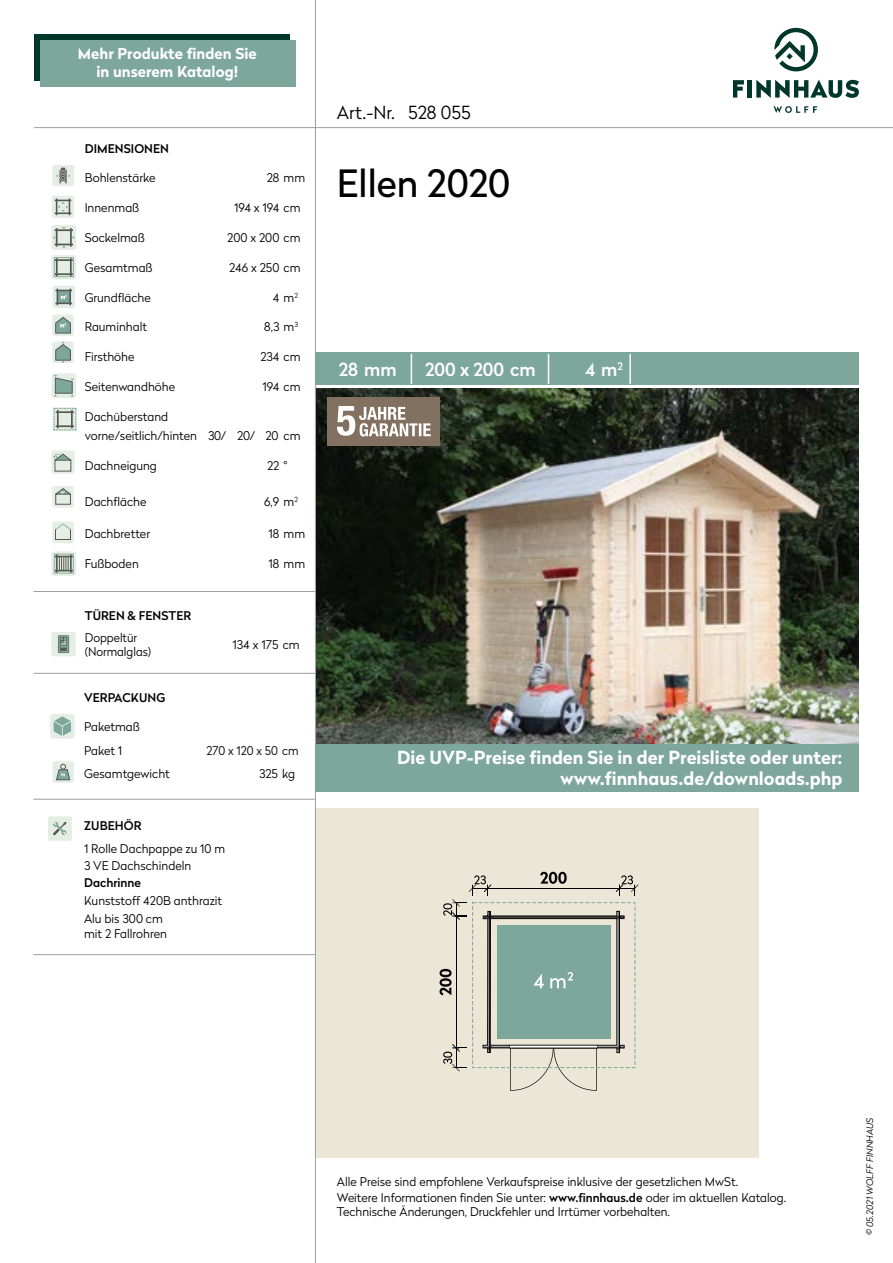
<style>
.page{position:relative;width:893px;height:1263px;background:#fff}
.page>*{position:absolute;margin:0;border:0;box-sizing:border-box;transform-origin:0 0}
.t1{font:37.5px "Radikal";color:#000}
.t2{font:700 18px/21.6px "Radikal";color:#fff;text-align:right}
.t3{font:500 18px "Radikal";color:#fff}
.t4{font:300 18px "Radikal";color:#000}
.t5{font:700 15px/18px "Radikal";color:#fff;text-align:center}
.t6{font:300 12px/14.4px "Radikal";color:#000}
.t7{font:500 12px "Radikal";letter-spacing:.005em;color:#000}
.t8{font:italic 300 9px "Radikal";color:#000}
.s1{font-weight:500}
</style>
<div class="page">
<div style="left:34px;top:34px;width:255px;height:46px;background:#00372a"></div>
<hr style="left:316px;top:127px;width:577px;height:1px;background:#9d9d9c">
<hr style="left:315px;top:0;width:1px;height:1263px;background:#9d9d9c">
<div style="left:40px;top:41px;width:255px;height:46px;background:#7ea79b"></div>
<div style="left:316px;top:808px;width:442px;height:350px;background:#ebe6d6"></div>
<div style="left:315px;top:352px;width:544px;height:32px;background:#7ea79b"></div>
<img style="left:316px;top:388px;width:543px;height:356px">
<div style="left:328px;top:397px;width:112px;height:48px;background:#827060"></div>
<svg style="left:337px;top:406px;width:94px;height:30px"></svg>
<div style="left:52px;top:632px;width:24px;height:24px;background:#e4eee4;border-radius:3px"></div>
<svg style="left:58px;top:635px;width:11px;height:18px"></svg>
<div style="left:52px;top:165px;width:22px;height:21px;background:#e4eee4;border-radius:2px"></div>
<svg style="left:57px;top:168px;width:13px;height:15px"></svg>
<div style="left:52px;top:196px;width:22px;height:22px;background:#e4eee4;border-radius:2px"></div>
<svg style="left:55px;top:199px;width:16px;height:16px"></svg>
<div style="left:51px;top:225px;width:25px;height:25px;background:#e4eee4;border-radius:3px"></div>
<svg style="left:54px;top:227px;width:20px;height:21px"></svg>
<div style="left:52px;top:255px;width:24px;height:24px;background:linear-gradient(to right,#d0e0d5,#d8e6db);border-radius:3px"></div>
<svg style="left:54px;top:257px;width:20px;height:20px"></svg>
<div style="left:53px;top:286px;width:22px;height:22px;background:#e4eee4;border-radius:2px"></div>
<svg style="left:55px;top:289px;width:17px;height:16px"></svg>
<div style="left:52px;top:314px;width:22px;height:22px;background:#e4eee4;border-radius:2px"></div>
<svg style="left:55px;top:317px;width:16px;height:17px"></svg>
<div style="left:52px;top:342px;width:22px;height:21px;background:#e4eee4;border-radius:2px"></div>
<svg style="left:55px;top:342px;width:16px;height:21px"></svg>
<div style="left:51px;top:373px;width:25px;height:25px;background:#e4eee4;border-radius:3px"></div>
<svg style="left:54px;top:375px;width:20px;height:21px"></svg>
<svg style="left:53px;top:407px;width:24px;height:24px"></svg>
<svg style="left:54px;top:408px;width:23px;height:22px"></svg>
<div style="left:51px;top:451px;width:24px;height:23px;background:#e4eee4;border-radius:2px"></div>
<svg style="left:53px;top:453px;width:19px;height:19px"></svg>
<div style="left:52px;top:486px;width:22px;height:21px;background:#e4eee4;border-radius:2px"></div>
<svg style="left:55px;top:488px;width:16px;height:17px"></svg>
<div style="left:52px;top:522px;width:22px;height:21px;background:#e4eee4;border-radius:2px"></div>
<svg style="left:55px;top:523px;width:16px;height:17px"></svg>
<svg style="left:52px;top:551px;width:24px;height:25px"></svg>
<svg style="left:54px;top:554px;width:20px;height:20px"></svg>
<div style="left:48px;top:816px;width:24px;height:24px;background:#e4eee4;border-radius:3px"></div>
<svg style="left:53px;top:822px;width:14px;height:13px"></svg>
<div style="left:50px;top:714px;width:25px;height:24px;background:#e4eee4;border-radius:3px"></div>
<svg style="left:54px;top:716px;width:17px;height:20px"></svg>
<div style="left:53px;top:761px;width:21px;height:22px;background:#e4eee4;border-radius:2px"></div>
<svg style="left:56px;top:764px;width:15px;height:16px"></svg>
<hr style="left:411px;top:354px;width:1px;height:30px;background:#fff">
<hr style="left:548px;top:354px;width:1px;height:30px;background:#fff">
<hr style="left:629px;top:354px;width:2px;height:30px;background:#fff">
<hr style="left:34px;top:591px;width:282px;height:1px;background:#9d9d9c">
<hr style="left:34px;top:673px;width:282px;height:1px;background:#9d9d9c">
<hr style="left:33px;top:954px;width:282px;height:1px;background:#9d9d9c">
<hr style="left:34px;top:127px;width:281px;height:1px;background:#9d9d9c">
<hr style="left:33px;top:799px;width:282px;height:1px;background:#9d9d9c">
<svg style="left:440px;top:872px;width:198px;height:219px"></svg>
<div style="left:316px;top:744px;width:543px;height:48px;background:#7ea79b"></div>
<svg style="left:774px;top:28px;width:44px;height:43px"></svg>
<svg style="left:773px;top:106px;width:44px;height:7px"></svg>
<svg style="left:733px;top:80px;width:11px;height:18px"></svg>
<hr style="left:748px;top:80px;width:4px;height:18px;background:#00372a">
<svg style="left:756px;top:80px;width:103px;height:18px"></svg>
<p class="t5" style="left:78px;top:44px;width:181px">Mehr Produkte finden Sie in unserem Katalog!</p>
<p class="t7" style="left:85px;top:140px;width:86px">DIMENSIONEN</p>
<p class="t6" style="left:85px;top:170px;width:72px">Bohlenstärke</p>
<p class="t6" style="left:267px;top:170px;width:40px">28 mm</p>
<p class="t6" style="left:85px;top:200px;width:56px">Innenmaß</p>
<p class="t6" style="left:234px;top:200px;width:68px">194 x 194 cm</p>
<p class="t6" style="left:85px;top:230px;width:62px">Sockelmaß</p>
<p class="t6" style="left:227px;top:230px;width:75px">200 x 200 cm</p>
<p class="t6" style="left:85px;top:260px;width:69px">Gesamtmaß</p>
<p class="t6" style="left:229px;top:260px;width:73px">246 x 250 cm</p>
<p class="t6" style="left:85px;top:289px;width:68px">Grundfläche</p>
<p class="t6" style="left:273px;top:289px;width:27px">4 m<sup>2</sup></p>
<p class="t6" style="left:85px;top:319px;width:64px">Rauminhalt</p>
<p class="t6" style="left:264px;top:319px;width:35px">8,3 m<sup>3</sup></p>
<p class="t6" style="left:85px;top:349px;width:51px">Firsthöhe</p>
<p class="t6" style="left:260px;top:349px;width:42px">234 cm</p>
<p class="t6" style="left:85px;top:379px;width:92px">Seitenwandhöhe</p>
<p class="t6" style="left:262px;top:379px;width:39px">194 cm</p>
<p class="t6" style="left:85px;top:406px;width:217px;line-height:19.5px">Dachüberstand<br>vorne/seitlich/hinten 30/ 20/ 20 cm</p>
<p class="t6" style="left:85px;top:458px;width:74px">Dachneigung</p>
<p class="t6" style="left:267px;top:458px;width:22px">22 °</p>
<p class="t6" style="left:85px;top:494px;width:63px">Dachfläche</p>
<p class="t6" style="left:264px;top:494px;width:35px">6,9 m<sup>2</sup></p>
<p class="t6" style="left:85px;top:526px;width:67px">Dachbretter</p>
<p class="t6" style="left:269px;top:526px;width:38px">18 mm</p>
<p class="t6" style="left:85px;top:556px;width:56px">Fußboden</p>
<p class="t6" style="left:269px;top:556px;width:38px">18 mm</p>
<p class="t7" style="left:85px;top:607px;width:108px">TÜREN &amp; FENSTER</p>
<p class="t6" style="left:85px;top:630px;width:68px">Doppeltür (Normalglas)</p>
<p class="t6" style="left:233px;top:637px;width:69px">134 x 175 cm</p>
<p class="t7" style="left:84px;top:689px;width:83px">VERPACKUNG</p>
<p class="t6" style="left:84px;top:715px;width:57px;line-height:23.4px">Paketmaß<br>Paket 1</p>
<p class="t6" style="left:206px;top:743px;width:94px">270 x 120 x 50 cm</p>
<p class="t6" style="left:84px;top:766px;width:87px">Gesamtgewicht</p>
<p class="t6" style="left:259px;top:766px;width:38px">325 kg</p>
<p class="t7" style="left:84px;top:817px;width:59px">ZUBEHÖR</p>
<p class="t6" style="left:84px;top:840px;width:143px;line-height:17px">1 Rolle Dachpappe zu 10 m<br>3 VE Dachschindeln</p>
<p class="t7" style="left:84px;top:874px;width:59px">Dachrinne</p>
<p class="t6" style="left:84px;top:891px;width:140px;line-height:18.3px">Kunststoff 420B anthrazit<br>Alu bis 300 cm</p>
<p class="t6" style="left:84px;top:925px;width:84px">mit 2 Fallrohren</p>
<h2 class="t4" style="left:337px;top:100px;width:135px">Art.-Nr. 528 055</h2>
<h1 class="t1" style="left:337px;top:157px;width:175px">Ellen 2020</h1>
<h2 class="t3" style="left:339px;top:356px;width:59px">28 mm</h2>
<h2 class="t3" style="left:425px;top:356px;width:112px">200 x 200 cm</h2>
<h2 class="t3" style="left:585px;top:356px;width:39px">4 m<sup>2</sup></h2>
<h2 class="t2" style="left:397px;top:745px;width:447px">Die UVP-Preise finden Sie in der Preisliste oder unter: www.finnhaus.de/downloads.php</h2>
<p class="t6" style="left:337px;top:1174px;width:403px">Alle Preise sind empfohlene Verkaufspreise inklusive der gesetzlichen MwSt.</p>
<p class="t6" style="left:337px;top:1190px;width:451px">Weitere Informationen finden Sie unter: <span class="s1">www.finnhaus.de</span> oder im aktuellen Katalog.<br>Technische Änderungen, Druckfehler und Irrtümer vorbehalten.</p>
<p class="t8" style="left:864px;top:1235px;width:119px;rotate:-90deg">© 05.2021 WOLFF FINNHAUS</p>
</div>
